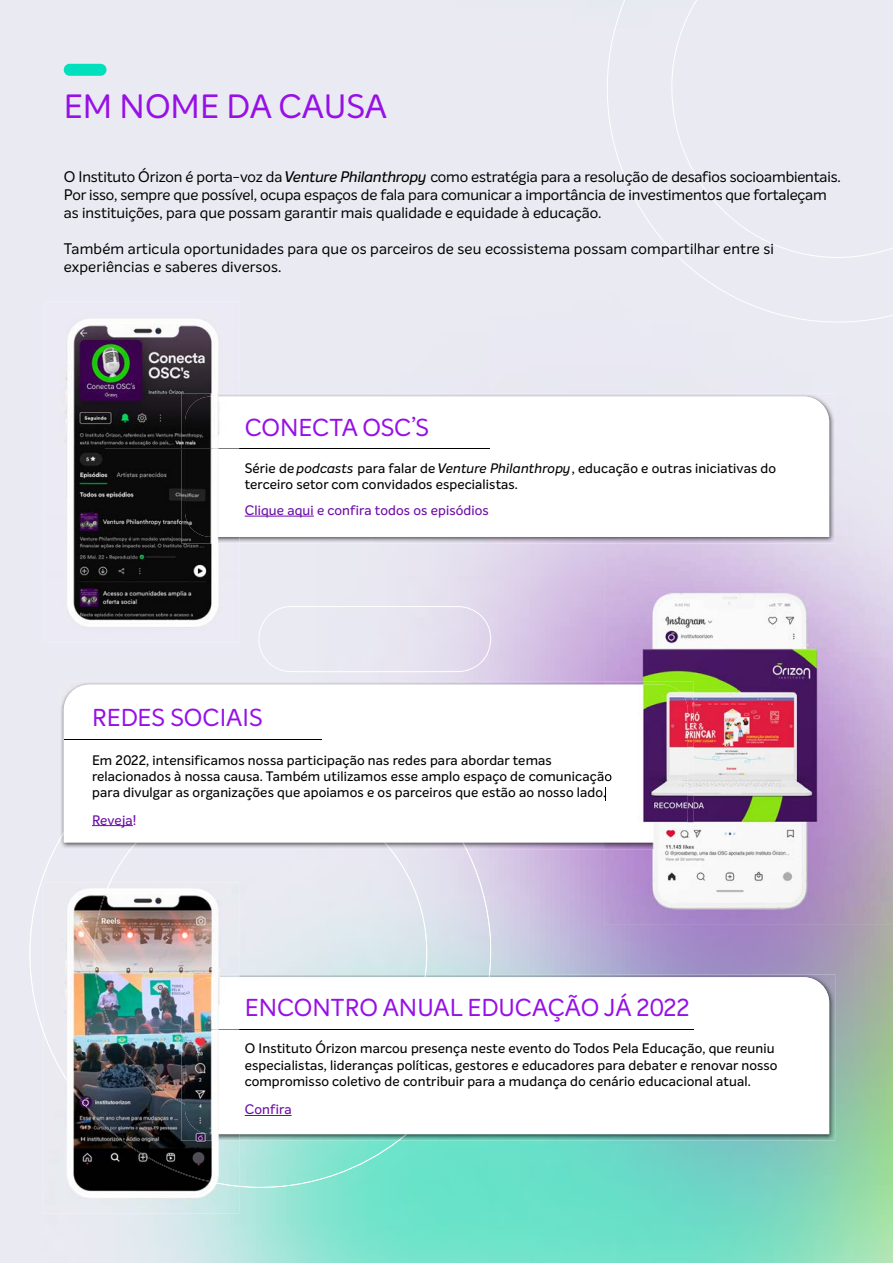
<style>
.page{position:relative;width:893px;height:1263px;background:#fff}
.page>*{position:absolute;margin:0;border:0;box-sizing:border-box;transform-origin:0 0}
.t1{font:33px "Intelo";color:#9710e6}
.t2{font:24px "Intelo";color:#9710e6}
.t3{font:15px/18px "Intelo";letter-spacing:-.01em;color:#000}
.t4{font:15px/18px "Intelo";letter-spacing:.01em;color:#000}
.t5{font:500 13.5px/16.2px "Intelo";letter-spacing:.01em;color:#000}
.t6{font:500 13.5px "Intelo";letter-spacing:.01em;color:#6d0ca6}
.s1{font-family:"Intelo Alt";font-weight:500;font-style:italic}
.s2{font-family:"Intelo Alt";font-style:italic}
</style>
<div class="page">
<img style="left:0;top:0;width:893px;height:1263px">
<div style="left:574px;top:0;width:319px;height:351px;background:#eaeaf2"></div>
<svg style="left:29px;top:721px;width:462px;height:467px;background:#cfe6e8"></svg>
<svg style="left:256px;top:606px;width:235px;height:67px;background:#e7e5f0"></svg>
<svg style="left:63px;top:64px;width:44px;height:12px"></svg>
<img style="left:239px;top:394px;width:596px;height:149px">
<svg style="left:239px;top:396px;width:590px;height:141px"></svg>
<hr style="left:105px;top:449px;width:385px;height:1px;background:#000">
<img style="left:44px;top:302px;width:195px;height:340px">
<img style="left:185px;top:396px;width:54px;height:141px">
<img style="left:105px;top:449px;width:134px;height:1px">
<hr style="left:245px;top:516px;width:69px;height:1px;background:#6d0ca6">
<img style="left:60px;top:682px;width:544px;height:167px">
<img style="left:60px;top:832px;width:407px;height:17px">
<svg style="left:64px;top:685px;width:540px;height:157px"></svg>
<hr style="left:64px;top:740px;width:257px;height:1px;background:#000">
<hr style="left:92px;top:825px;width:41px;height:1px;background:#6d0ca6">
<img style="left:604px;top:549px;width:289px;height:376px">
<img style="left:604px;top:685px;width:84px;height:157px">
<svg style="left:604px;top:771px;width:8px;height:29px"></svg>
<img style="left:239px;top:974px;width:596px;height:167px">
<img style="left:398px;top:974px;width:92px;height:167px">
<svg style="left:239px;top:977px;width:590px;height:157px"></svg>
<hr style="left:141px;top:1029px;width:553px;height:1px;background:#000">
<img style="left:44px;top:1187px;width:195px;height:27px">
<img style="left:44px;top:882px;width:195px;height:305px">
<svg style="left:181px;top:1102px;width:4px;height:3px"></svg>
<img style="left:185px;top:977px;width:54px;height:157px">
<img style="left:141px;top:1029px;width:98px;height:1px">
<hr style="left:245px;top:1115px;width:47px;height:1px;background:#6d0ca6">
<h1 class="t1" style="left:64px;top:85px;width:325px">EM NOME DA CAUSA</h1>
<p class="t3" style="left:64px;top:168px;width:778px">O Instituto Órizon é porta-voz da <span class="s1">Venture Philanthropy</span> como estratégia para a resolução de desafios socioambientais.<br>Por isso, sempre que possível, ocupa espaços de fala para comunicar a importância de investimentos que fortaleçam as instituições, para que possam garantir mais qualidade e equidade à educação.</p>
<p class="t4" style="left:64px;top:240px;width:712px">Também articula oportunidades para que os parceiros de seu ecossistema possam compartilhar entre si experiências e saberes diversos.</p>
<h2 class="t2" style="left:245px;top:412px;width:186px">CONECTA OSC’S</h2>
<p class="t5" style="left:245px;top:460px;width:533px">Série de <span class="s2">podcasts</span> para falar de <span class="s2">Venture Philanthropy</span>, educação e outras iniciativas do terceiro setor com convidados especialistas.</p>
<p class="t6" style="left:245px;top:502px;width:246px">Clique aqui e confira todos os episódios</p>
<h2 class="t2" style="left:92px;top:703px;width:172px">REDES SOCIAIS</h2>
<p class="t5" style="left:92px;top:752px;width:521px">Em 2022, intensificamos nossa participação nas redes para abordar temas relacionados à nossa causa. Também utilizamos esse amplo espaço de comunicação para divulgar as organizações que apoiamos e os parceiros que estão ao nosso lado.</p>
<p class="t6" style="left:92px;top:811px;width:46px">Reveja!</p>
<h2 class="t2" style="left:245px;top:993px;width:446px">ENCONTRO ANUAL EDUCAÇÃO JÁ 2022</h2>
<p class="t5" style="left:245px;top:1041px;width:534px">O Instituto Órizon marcou presença neste evento do Todos Pela Educação, que reuniu especialistas, lideranças políticas, gestores e educadores para debater e renovar nosso compromisso coletivo de contribuir para a mudança do cenário educacional atual.</p>
<p class="t6" style="left:245px;top:1101px;width:48px">Confira</p>
</div>
